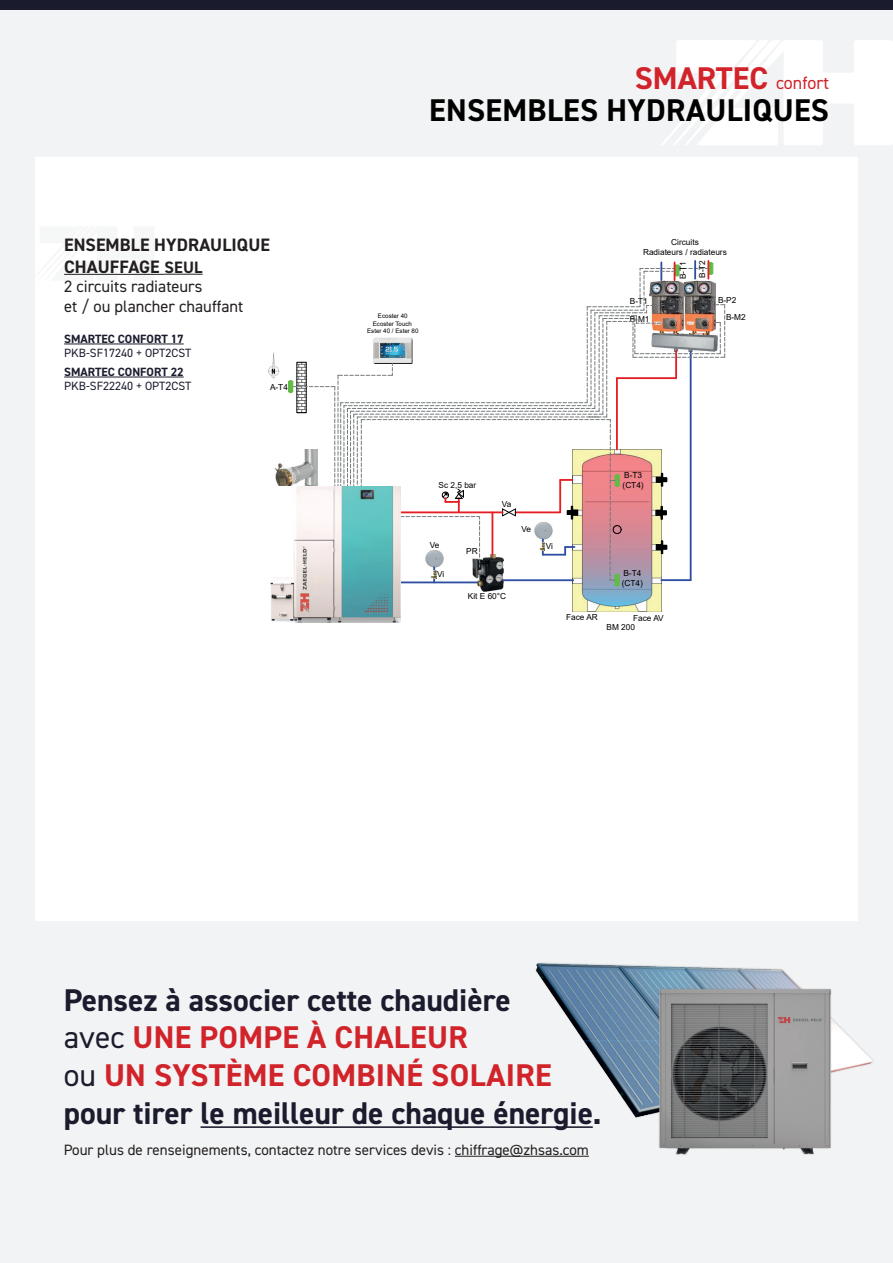
<style>
.page{position:relative;width:893px;height:1263px;background:#fff}
.page>*{position:absolute;margin:0;border:0;box-sizing:border-box;transform-origin:0 0}
.t1{font:700 31.5px/37.8px "DIN2014";color:#1a1c2d}
.t2{font:700 31.5px/31.5px "DIN2014";letter-spacing:.01em;color:#000;text-align:right}
.t3{font:700 18px/21.6px "DIN2014";letter-spacing:.005em;color:#231f20}
.t4{font:16.5px/19.8px "DIN2014";color:#231f20}
.t5{font:15px "DIN2014";color:#231f20}
.t6{font:12px "DIN2014";color:#1a1c2d}
.t7{font:700 12px "DIN2014";color:#1a1c2d}
.t8{font:8.25px/10.1px "Arial";color:#000001}
.t9{font:6.15px/7.5px "Arial";color:#000001;text-align:center}
.s1{font-size:16.5px}
.s2{color:#d1232a}
.s3{font-weight:400;font-size:18px;color:#d1232a}
.s4{font-weight:400}
</style>
<div class="page">
<svg style="left:34px;top:226px;width:120px;height:55px"></svg>
<hr style="left:64px;top:274px;width:100px;height:1px;background:#231f20">
<hr style="left:164px;top:274px;width:39px;height:1px;background:#231f20">
<div style="left:0;top:149px;width:34px;height:1081px;background:#f2f3f4"></div>
<div style="left:859px;top:127px;width:34px;height:1083px;background:#f2f3f4"></div>
<div style="left:0;top:1198px;width:893px;height:65px;background:#f2f3f4"></div>
<div style="left:0;top:0;width:893px;height:11px;background:#1a1c2d"></div>
<div style="left:0;top:11px;width:893px;height:146px;background:#f2f3f4"></div>
<svg style="left:662px;top:40px;width:231px;height:105px"></svg>
<img style="left:572px;top:587px;width:89px;height:24px">
<img style="left:268px;top:352px;width:12px;height:27px">
<img style="left:480px;top:587px;width:23px;height:4px">
<svg style="left:288px;top:261px;width:437px;height:326px"></svg>
<img style="left:288px;top:449px;width:30px;height:38px">
<img style="left:274px;top:462px;width:18px;height:25px">
<img style="left:270px;top:487px;width:130px;height:135px">
<div style="left:21px;top:921px;width:848px;height:278px;background:#f2f3f4"></div>
<hr style="left:201px;top:1126px;width:392px;height:2px;background:#1a1c2d">
<hr style="left:455px;top:1156px;width:134px;height:1px;background:#231f20">
<img style="left:530px;top:962px;width:344px;height:165px">
<img style="left:652px;top:984px;width:185px;height:171px">
<hr style="left:64px;top:344px;width:120px;height:1px;background:#1a1c2d">
<hr style="left:64px;top:377px;width:120px;height:1px;background:#1a1c2d">
<h2 class="t3" style="left:64px;top:234px;width:207px">ENSEMBLE HYDRAULIQUE<br>CHAUFFAGE <span class="s1">SEUL</span></h2>
<h3 class="t4" style="left:64px;top:276px;width:181px">2 circuits radiateurs<br>et / ou plancher chauffant</h3>
<h3 class="t7" style="left:64px;top:331px;width:121px">SMARTEC CONFORT 17</h3>
<h3 class="t6" style="left:64px;top:345px;width:129px">PKB-SF17240 + OPT2CST</h3>
<h3 class="t7" style="left:64px;top:364px;width:121px">SMARTEC CONFORT 22</h3>
<h3 class="t6" style="left:64px;top:379px;width:129px">PKB-SF22240 + OPT2CST</h3>
<p class="t8" style="left:270px;top:382px;width:19px">A-T4</p>
<h1 class="t2" style="left:429px;top:62px;width:401px"><span class="s2">SMARTEC</span> <span class="s3">confort<br></span>ENSEMBLES HYDRAULIQUES</h1>
<p class="t9" style="left:367px;top:312px;width:53px">Ecoster 40<br>Ecoster Touch<br>Ester 40 / Ester 80</p>
<p class="t8" style="left:643px;top:237px;width:85px;text-align:center">Circuits<br>Radiateurs / radiateurs</p>
<p class="t8" style="left:630px;top:296px;width:19px">B-T1</p>
<p class="t8" style="left:630px;top:314px;width:21px">B-M1</p>
<p class="t8" style="left:678px;top:279px;width:19px;rotate:-90deg">B-T1</p>
<p class="t8" style="left:697px;top:278px;width:19px;rotate:-90deg">B-T2</p>
<p class="t8" style="left:726px;top:292px;width:21px;line-height:17px;text-indent:-8px">B-P2<br>B-M2</p>
<p class="t8" style="left:439px;top:480px;width:39px">Sc 2,5 bar</p>
<p class="t8" style="left:430px;top:540px;width:11px">Ve</p>
<p class="t8" style="left:437px;top:569px;width:9px">Vi</p>
<p class="t8" style="left:466px;top:546px;width:13px">PR</p>
<p class="t8" style="left:502px;top:499px;width:11px">Va</p>
<p class="t8" style="left:468px;top:591px;width:40px">Kit E 60°C</p>
<p class="t8" style="left:521px;top:524px;width:11px">Ve</p>
<p class="t8" style="left:623px;top:470px;width:23px">B-T3 (CT4)</p>
<p class="t8" style="left:546px;top:541px;width:9px">Vi</p>
<p class="t8" style="left:622px;top:568px;width:23px">B-T4 (CT4)</p>
<p class="t8" style="left:566px;top:612px;width:33px">Face AR</p>
<p class="t8" style="left:606px;top:613px;width:59px;line-height:9.6px;text-indent:27px">Face AV<br>BM 200</p>
<h1 class="t1" style="left:64px;top:980px;width:539px">Pensez à associer cette chaudière<br><span class="s4">avec</span> <span class="s2">UNE POMPE À CHALEUR<br></span><span class="s4">ou</span> <span class="s2">UN SYSTÈME COMBINÉ SOLAIRE </span>pour tirer le meilleur de chaque énergie.</h1>
<h3 class="t5" style="left:64px;top:1140px;width:527px">Pour plus de renseignements, contactez notre services devis : chiffrage@zhsas.com</h3>
</div>
